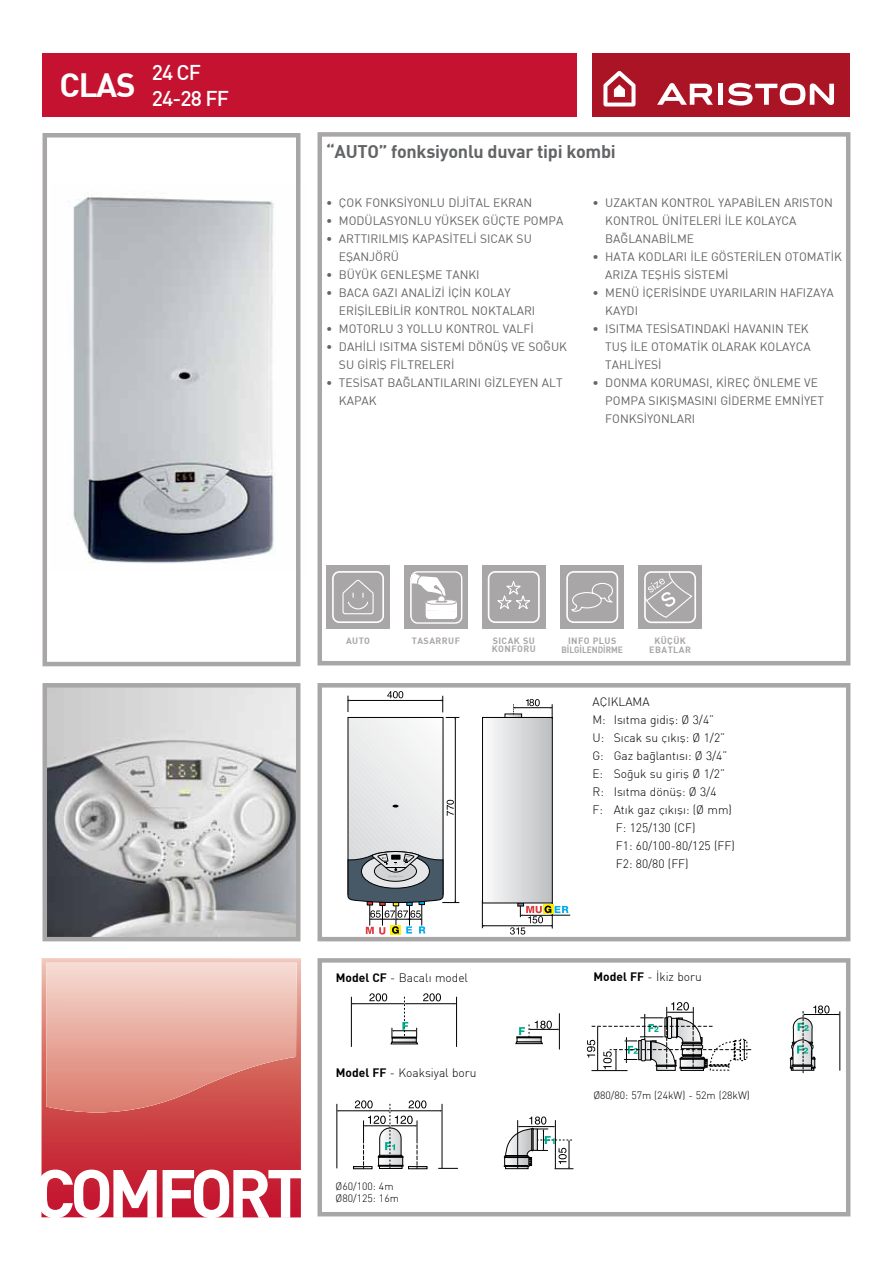
<style>
.page{position:relative;width:893px;height:1263px;background:#fff}
.page>*{position:absolute;margin:0;border:0;box-sizing:border-box;transform-origin:0 0}
.t1{font:700 33px "DIN Turkce";color:#fff}
.t2{font:500 21px/25.2px "DIN Turkce";letter-spacing:-.04em;color:#fff}
.t3{font:700 18px "DIN Turkce";letter-spacing:-.015em;color:#636466}
.t4{font:12px/18px "DIN Turkce";color:#636466}
.t5{font:300 12px "DIN Turkce";color:#000}
.t6{font:300 10.5px/12.6px "DIN Turkce";color:#000}
.t7{font:700 9px/8.4px "DIN Turkce";letter-spacing:.05em;color:#a9a6a7}
.t8{font:700 9px/9px "DIN Turkce";color:#a9a6a7;text-align:center}
.s1{font-weight:700}
</style>
<div class="page">
<div style="left:43px;top:53px;width:534px;height:63px;background:#c41230"></div>
<img style="left:73px;top:184px;width:228px;height:388px">
<div style="left:43px;top:133px;width:257px;height:533px;border:4px solid #a9a6a7"></div>
<img style="left:48px;top:688px;width:247px;height:248px">
<div style="left:43px;top:683px;width:257px;height:258px;border:4px solid #a9a6a7"></div>
<div style="left:317px;top:683px;width:533px;height:258px;border:4px solid #a9a6a7"></div>
<div style="left:317px;top:132px;width:533px;height:533px;border:4px solid #a9a6a7"></div>
<div style="left:317px;top:958px;width:533px;height:258px;border:4px solid #a9a6a7"></div>
<div style="left:391px;top:925px;width:10px;height:10px;background:#fff200"></div>
<svg style="left:482px;top:699px;width:88px;height:235px"></svg>
<svg style="left:347px;top:691px;width:112px;height:243px"></svg>
<hr style="left:456px;top:997px;width:1px;height:50px;background:#000">
<hr style="left:406px;top:1003px;width:49px;height:1px;background:#000">
<hr style="left:353px;top:1003px;width:50px;height:1px;background:#000">
<hr style="left:351px;top:997px;width:1px;height:50px;background:#000">
<svg style="left:369px;top:993px;width:72px;height:51px"></svg>
<hr style="left:559px;top:1013px;width:1px;height:36px;background:#000">
<svg style="left:515px;top:1021px;width:44px;height:23px"></svg>
<svg style="left:438px;top:1168px;width:20px;height:1px"></svg>
<hr style="left:442px;top:1104px;width:1px;height:64px;background:#000">
<hr style="left:392px;top:1110px;width:48px;height:1px;background:#000">
<hr style="left:338px;top:1110px;width:50px;height:1px;background:#000">
<hr style="left:337px;top:1104px;width:1px;height:64px;background:#000">
<svg style="left:504px;top:1116px;width:70px;height:53px"></svg>
<div style="left:353px;top:1166px;width:19px;height:3px;border:1px solid #000"></div>
<svg style="left:354px;top:1100px;width:74px;height:69px"></svg>
<svg style="left:587px;top:1002px;width:164px;height:69px"></svg>
<hr style="left:840px;top:1011px;width:1px;height:60px;background:#000">
<hr style="left:805px;top:1014px;width:33px;height:1px;background:#000">
<svg style="left:790px;top:1005px;width:39px;height:69px"></svg>
<div style="left:560px;top:565px;width:64px;height:64px;background:#a9a6a7"></div>
<svg style="left:566px;top:571px;width:52px;height:52px"></svg>
<div style="left:482px;top:565px;width:64px;height:64px;background:#a9a6a7"></div>
<svg style="left:488px;top:571px;width:52px;height:52px"></svg>
<div style="left:326px;top:565px;width:64px;height:64px;background:#a9a6a7"></div>
<svg style="left:332px;top:571px;width:52px;height:52px"></svg>
<div style="left:638px;top:565px;width:64px;height:64px;background:#a9a6a7"></div>
<svg style="left:644px;top:571px;width:52px;height:52px"></svg>
<svg style="left:41px;top:958px;width:260px;height:259px;background:#ce484d"></svg>
<svg style="left:41px;top:1169px;width:116px;height:49px"></svg>
<svg style="left:163px;top:1169px;width:138px;height:49px"></svg>
<svg style="left:46px;top:963px;width:250px;height:149px;background:#e6a499"></svg>
<div style="left:592px;top:53px;width:258px;height:63px;background:#ab1424"></div>
<svg style="left:603px;top:71px;width:32px;height:36px"></svg>
<div style="left:718px;top:84px;width:5px;height:21px;background:#fff"></div>
<svg style="left:728px;top:83px;width:106px;height:23px"></svg>
<svg style="left:657px;top:83px;width:56px;height:22px"></svg>
<div style="left:404px;top:565px;width:64px;height:64px;background:#a9a6a7"></div>
<svg style="left:410px;top:571px;width:53px;height:53px"></svg>
<h1 class="t1" style="left:60px;top:64px;width:78px">CLAS</h1>
<h2 class="t2" style="left:152px;top:60px;width:79px">24 CF<br>24-28 FF</h2>
<h3 class="t3" style="left:326px;top:140px;width:291px">“AUTO” fonksiyonlu duvar tipi kombi</h3>
<p class="t4" style="left:326px;top:193px;width:208px">• ÇOK FONKS‹YONLU D‹J‹TAL EKRAN</p>
<p class="t4" style="left:326px;top:211px;width:239px">• MODÜLASYONLU YÜKSEK GÜÇTE POMPA</p>
<p class="t4" style="left:339px;top:229px;width:194px;text-indent:-13px">• ARTTIRILMIŞ KAPAS‹TEL‹ SICAK SU<br>EŞANJÖRÜ</p>
<p class="t4" style="left:326px;top:265px;width:155px">• BÜYÜK GENLEŞME TANKI</p>
<p class="t4" style="left:339px;top:283px;width:198px;text-indent:-13px">• BACA GAZI ANALİZİ İÇİN KOLAY<br>ERİŞİLEBİLİR KONTROL NOKTALARI</p>
<p class="t4" style="left:326px;top:319px;width:209px">• MOTORLU 3 YOLLU KONTROL VALFİ</p>
<p class="t4" style="left:339px;top:337px;width:230px;text-indent:-13px">• DAHİLİ ISITMA SİSTEMİ DÖNÜŞ VE SOĞUK<br>SU GİRİŞ FİLTRELERİ</p>
<p class="t4" style="left:339px;top:373px;width:225px;text-indent:-13px">• TESİSAT BAĞLANTILARINI GİZLEYEN ALT<br>KAPAK</p>
<p class="t4" style="left:605px;top:193px;width:229px;text-indent:-13px">• UZAKTAN KONTROL YAPABİLEN ARISTON<br>KONTROL ÜNİTELERİ İLE KOLAYCA<br>BAĞLANABİLME</p>
<p class="t4" style="left:605px;top:247px;width:238px;text-indent:-13px">• HATA KODLARI İLE GÖSTERİLEN OTOMATİK<br>ARIZA TEŞHİS SİSTEMİ</p>
<p class="t4" style="left:605px;top:283px;width:230px;text-indent:-13px">• MENÜ İÇERİSİNDE UYARILARIN HAFIZAYA<br>KAYDI</p>
<p class="t4" style="left:605px;top:319px;width:207px;text-indent:-13px">• ISITMA TESİSATINDAKİ HAVANIN TEK<br>TUŞ İLE OTOMATİK OLARAK KOLAYCA<br>TAHLİYESİ</p>
<p class="t4" style="left:605px;top:373px;width:220px;text-indent:-13px">• DONMA KORUMASI, KİREÇ ÖNLEME VE<br>POMPA SIKIŞMASINI GİDERME EMNİYET<br>FONKSİYONLARI</p>
<p class="t7" style="left:346px;top:636px;width:26px">AUTO</p>
<p class="t7" style="left:412px;top:636px;width:50px">TASARRUF</p>
<p class="t7" style="left:649px;top:636px;width:43px;line-height:9px;text-align:center">KÜÇÜK<br>EBATLAR</p>
<p class="t7" style="left:492px;top:636px;width:45px">SICAK SU<br>KONFORU</p>
<p class="t8" style="left:561px;top:636px;width:63px">INFO PLUS<br>BİLGİLENDİRME</p>
<p class="t5" style="left:336px;top:970px;width:134px"><span class="s1">Model CF</span> - Bacalı model</p>
<p class="t5" style="left:336px;top:1065px;width:142px"><span class="s1">Model FF</span> - Koaksiyal boru</p>
<p class="t6" style="left:336px;top:1179px;width:65px">Ø60/100: 4m<br>Ø80/125: 16m</p>
<p class="t5" style="left:592px;top:694px;width:59px">AÇIKLAMA</p>
<p class="t5" style="left:592px;top:712px;width:123px">M: Isıtma gidiş: Ø 3/4”</p>
<p class="t5" style="left:592px;top:730px;width:134px">U: Sıcak su çıkış: Ø 1/2”</p>
<p class="t5" style="left:592px;top:748px;width:136px">G: Gaz bağlantısı: Ø 3/4”</p>
<p class="t5" style="left:592px;top:766px;width:134px">E: Soğuk su giriş Ø 1/2”</p>
<p class="t5" style="left:592px;top:784px;width:126px">R: Isıtma dönüş: Ø 3/4</p>
<p class="t5" style="left:592px;top:802px;width:141px">F: Atık gaz çıkışı: (Ø mm)</p>
<p class="t5" style="left:616px;top:820px;width:81px">F: 125/130 (CF)</p>
<p class="t5" style="left:616px;top:838px;width:120px">F1: 60/100-80/125 (FF)</p>
<p class="t5" style="left:616px;top:856px;width:74px">F2: 80/80 (FF)</p>
<p class="t5" style="left:594px;top:969px;width:110px"><span class="s1">Model FF</span> - İkiz boru</p>
<p class="t6" style="left:593px;top:1088px;width:158px">Ø80/80: 57m (24kW) - 52m (28kW)</p>
</div>
